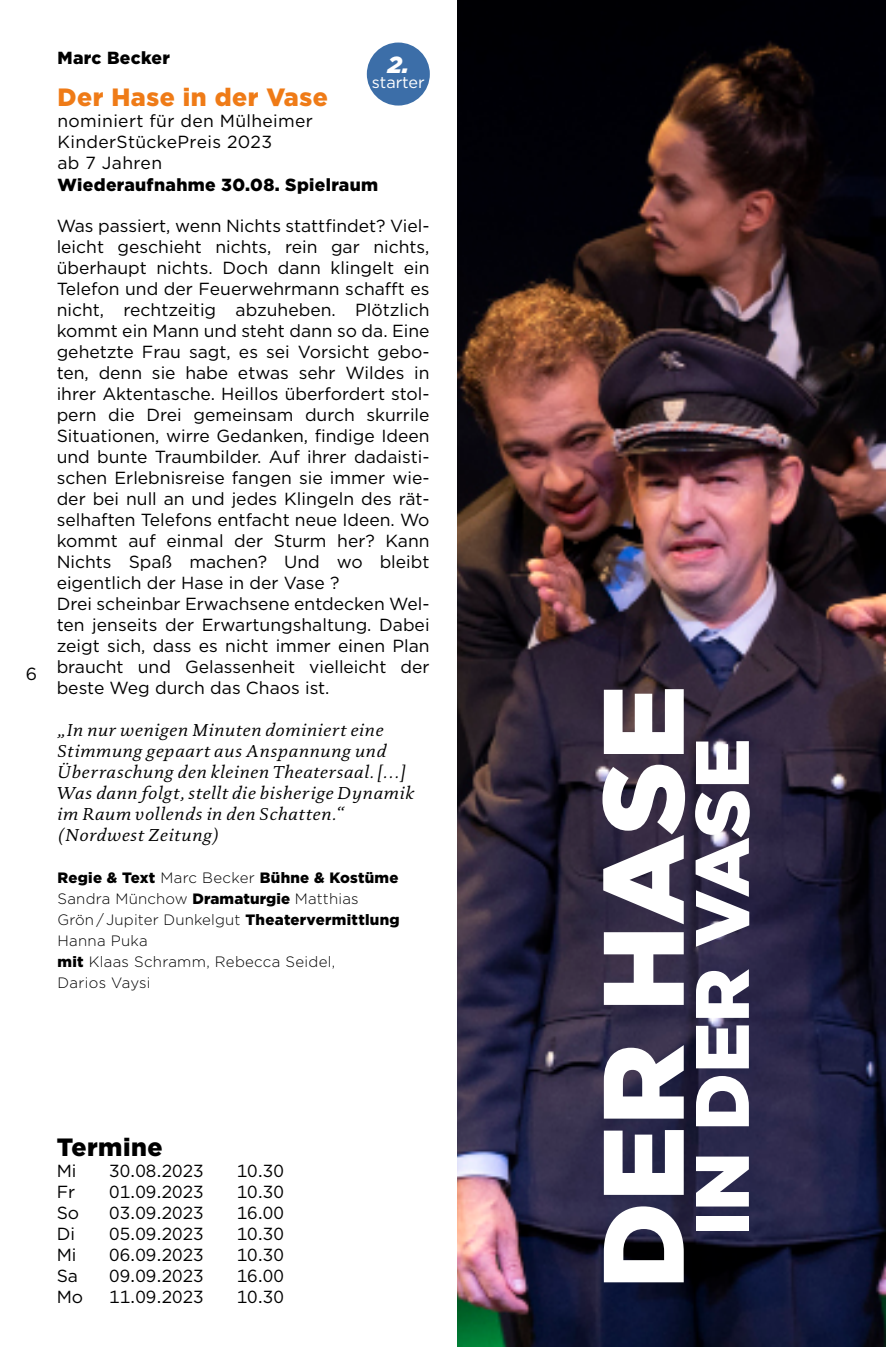
<style>
.page{position:relative;width:886px;height:1347px;background:#fff}
.page>*{position:absolute;margin:0;border:0;box-sizing:border-box;transform-origin:0 0}
.t1{font:900 114px "Gotham";color:#fff}
.t2{font:900 75.5px "Gotham";color:#fff}
.t3{font:900 25px "Gotham";letter-spacing:.02em;color:#ef7b17}
.t4{font:900 25px "Gotham";letter-spacing:.02em;color:#000}
.t5{font:italic 900 23.25px "Gotham";color:#fff}
.t6{font:17.5px/21px "Gotham";color:#000}
.t7{font:italic 17.5px/21px "DTL Documenta TOT";letter-spacing:.045em;color:#000}
.t8{font:17.5px/21px "Gotham";letter-spacing:.02em;color:#000}
.t9{font:900 17.5px "Gotham";letter-spacing:.02em;color:#000}
.t10{font:16.25px "Gotham";color:#fff}
.t11{font:300 15px/21px "Gotham";letter-spacing:.01em;color:#000}
.s1{font-weight:900}
</style>
<div class="page">
<img style="left:457px;top:0;width:429px;height:1346px">
<div style="left:367px;top:43px;width:63px;height:63px;background:#3c6ea8;border-radius:50%"></div>
<p class="t6" style="left:26px;top:663px;width:13px">6</p>
<p class="t9" style="left:57px;top:45px;width:114px">Marc Becker</p>
<h3 class="t3" style="left:57px;top:79px;width:272px">Der Hase in der Vase</h3>
<p class="t8" style="left:57px;top:109px;width:257px">nominiert für den Mülheimer<br>KinderStückePreis 2023<br>ab 7 Jahren</p>
<p class="t9" style="left:57px;top:173px;width:322px">Wiederaufnahme 30.08. Spielraum</p>
<p class="t6" style="left:57px;top:214px;width:374px">Was passiert, wenn Nichts stattfindet? Viel&shy;leicht geschieht nichts, rein gar nichts, überhaupt nichts. Doch dann klingelt ein Telefon und der Feuerwehrmann schafft es nicht, rechtzeitig abzuheben. Plötzlich kommt ein Mann und steht dann so da. Eine gehetzte Frau sagt, es sei Vorsicht gebo&shy;ten, denn sie habe etwas sehr Wildes in ihrer Aktentasche. Heillos überfordert stol&shy;pern die Drei gemeinsam durch skurrile Situationen, wirre Gedanken, findige Ideen und bunte Traumbilder. Auf ihrer dadaisti&shy;schen Erlebnisreise fangen sie immer wie&shy;der bei null an und jedes Klingeln des rät&shy;selhaften Telefons entfacht neue Ideen. Wo kommt auf einmal der Sturm her? Kann Nichts Spaß machen? Und wo bleibt eigentlich der Hase in der Vase ?<br>Drei scheinbar Erwachsene entdecken Wel&shy;ten jenseits der Erwartungshaltung. Dabei zeigt sich, dass es nicht immer einen Plan braucht und Gelassenheit vielleicht der beste Weg durch das Chaos ist.</p>
<h3 class="t5" style="left:387px;top:49px;width:23px">2.</h3>
<p class="t10" style="left:372px;top:72px;width:55px">starter</p>
<p class="t7" style="left:57px;top:719px;width:358px">„In nur wenigen Minuten dominiert eine Stimmung gepaart aus Anspannung und Überraschung den kleinen Theatersaal. […] Was dann folgt, stellt die bisherige Dynamik im Raum vollends in den Schatten.“ (Nordwest Zeitung)</p>
<p class="t11" style="left:57px;top:866px;width:344px"><span class="s1">Regie &amp; Text</span> Marc Becker <span class="s1">Bühne &amp; Kostüme<br></span>Sandra Münchow <span class="s1">Dramaturgie</span> Matthias<br>Grön / Jupiter Dunkelgut <span class="s1">Theatervermittlung<br></span>Hanna Puka<br><span class="s1">mit</span> Klaas Schramm, Rebecca Seidel,<br>Darios Vaysi</p>
<h3 class="t4" style="left:57px;top:1129px;width:107px">Termine</h3>
<p class="t6" style="left:57px;top:1159px;width:21px">Mi</p>
<p class="t6" style="left:109px;top:1159px;width:96px">30.08.2023</p>
<p class="t6" style="left:237px;top:1159px;width:49px">10.30</p>
<p class="t6" style="left:57px;top:1180px;width:20px">Fr</p>
<p class="t6" style="left:109px;top:1180px;width:96px">01.09.2023</p>
<p class="t6" style="left:237px;top:1180px;width:49px">10.30</p>
<p class="t6" style="left:57px;top:1201px;width:24px">So</p>
<p class="t6" style="left:109px;top:1201px;width:96px">03.09.2023</p>
<p class="t6" style="left:237px;top:1201px;width:49px">16.00</p>
<p class="t6" style="left:57px;top:1222px;width:20px">Di</p>
<p class="t6" style="left:109px;top:1222px;width:96px">05.09.2023</p>
<p class="t6" style="left:237px;top:1222px;width:49px">10.30</p>
<p class="t6" style="left:57px;top:1243px;width:21px">Mi</p>
<p class="t6" style="left:109px;top:1243px;width:96px">06.09.2023</p>
<p class="t6" style="left:237px;top:1243px;width:49px">10.30</p>
<p class="t6" style="left:57px;top:1264px;width:23px">Sa</p>
<p class="t6" style="left:109px;top:1264px;width:96px">09.09.2023</p>
<p class="t6" style="left:237px;top:1264px;width:49px">16.00</p>
<p class="t6" style="left:57px;top:1285px;width:28px">Mo</p>
<p class="t6" style="left:109px;top:1285px;width:96px">11.09.2023</p>
<p class="t6" style="left:237px;top:1285px;width:49px">10.30</p>
<h1 class="t1" style="left:565px;top:1289px;width:606px;rotate:-90deg">DER HASE</h1>
<h2 class="t2" style="left:670px;top:1235px;width:499px;rotate:-90deg">IN DER VASE</h2>
</div>
